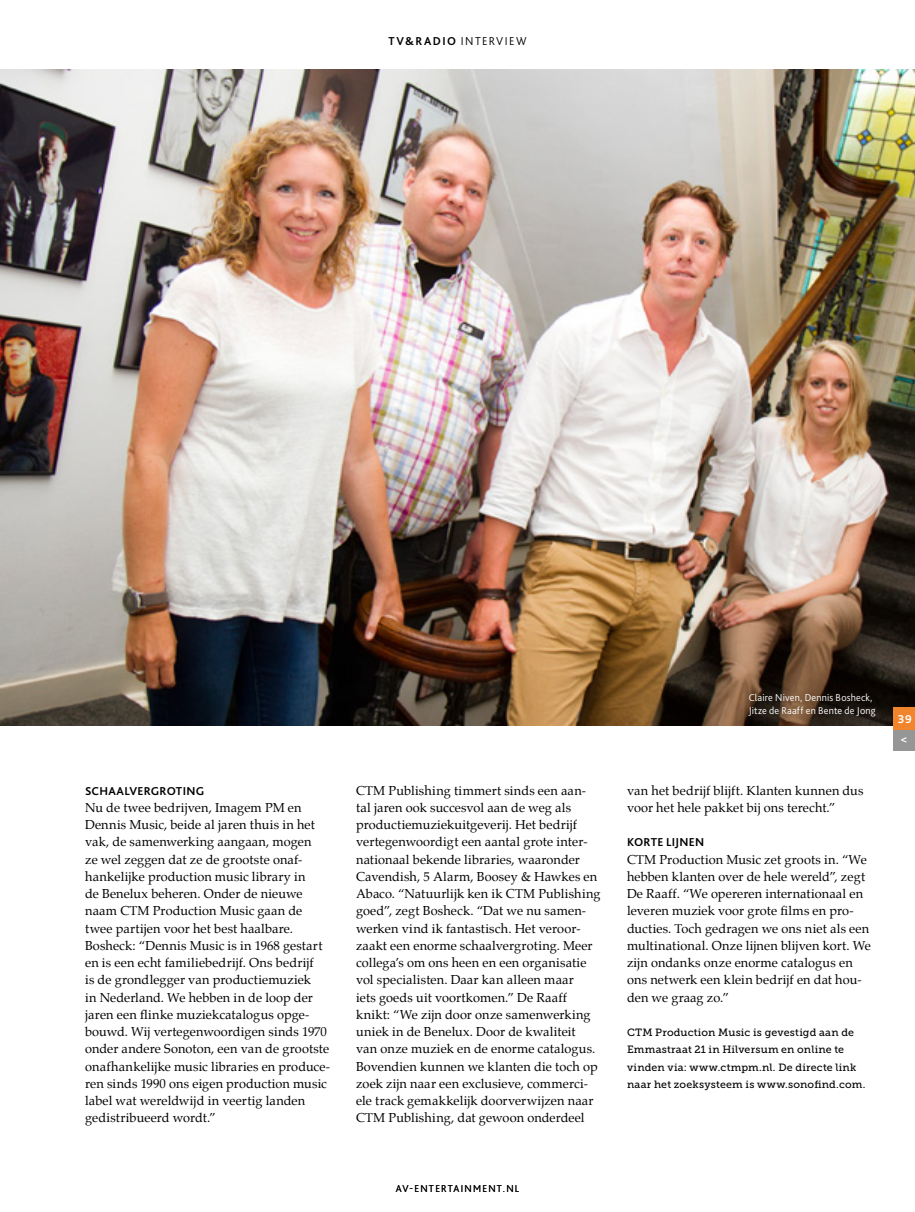
<style>
.page{position:relative;width:915px;height:1212px;background:#fff}
.page>*{position:absolute;margin:0;border:0;box-sizing:border-box;transform-origin:0 0}
.t1{font:12.75px/17.2px "Palatino";letter-spacing:.005em;color:#000}
.t2{font:700 12px "Bliss 2";letter-spacing:.025em;color:#000}
.t3{font:300 12px "Bliss 2";letter-spacing:.12em;color:#000}
.t4{font:700 12px/20.7px "Bliss 2";color:#fff}
.t5{font:10.5px/17.2px "Museo Slab 500";letter-spacing:.02em;color:#000}
.t6{font:300 10.5px/12.6px "Bliss 2";letter-spacing:.02em;color:#fff}
.t7{font:300 10.5px "Bliss 2";letter-spacing:.125em;color:#000}
.s1{font-weight:700}
</style>
<div class="page">
<img style="left:0;top:70px;width:914px;height:655px">
<div style="left:893px;top:728px;width:21px;height:22px;background:#979696"></div>
<div style="left:893px;top:707px;width:21px;height:22px;background:#f1852d"></div>
<p class="t3" style="left:388px;top:33px;width:139px"><span class="s1">TV&amp;RADIO</span> INTERVIEW</p>
<p class="t2" style="left:85px;top:783px;width:121px">SCHAALVERGROTING</p>
<p class="t1" style="left:85px;top:799px;width:246px">Nu de twee bedrijven, Imagem PM en Dennis Music, beide al jaren thuis in het vak, de samenwerking aangaan, mogen<br>ze wel zeggen dat ze de grootste onaf&shy;hankelijke production music library in<br>de Benelux beheren. Onder de nieuwe naam CTM Production Music gaan de twee partijen voor het best haalbare.<br>Bosheck: “Dennis Music is in 1968 gestart en is een echt familiebedrijf. Ons bedrijf<br>is de grondlegger van productiemuziek<br>in Nederland. We hebben in de loop der jaren een flinke muziekcatalogus opge&shy;bouwd. Wij vertegenwoordigen sinds 1970 onder andere Sonoton, een van de grootste onafhankelijke music libraries en produce&shy;ren sinds 1990 ons eigen production music label wat wereldwijd in veertig landen gedistribueerd wordt.”</p>
<p class="t6" style="left:748px;top:691px;width:128px">Claire Niven, Dennis Bosheck,<br>Jitze de Raaff en Bente de Jong</p>
<p class="t1" style="left:356px;top:781px;width:246px">CTM Publishing timmert sinds een aan&shy;tal jaren ook succesvol aan de weg als productiemuziekuitgeverij. Het bedrijf vertegenwoordigt een aantal grote inter&shy;nationaal bekende libraries, waaronder Cavendish, 5 Alarm, Boosey &amp; Hawkes en Abaco. “Natuurlijk ken ik CTM Publishing goed”, zegt Bosheck. “Dat we nu samen&shy;werken vind ik fantastisch. Het veroor&shy;zaakt een enorme schaalvergroting. Meer collega’s om ons heen en een organisatie vol specialisten. Daar kan alleen maar<br>iets goeds uit voortkomen.” De Raaff knikt: “We zijn door onze samenwerking uniek in de Benelux. Door de kwaliteit<br>van onze muziek en de enorme catalogus.<br>Bovendien kunnen we klanten die toch op zoek zijn naar een exclusieve, commerci&shy;ële track gemakkelijk doorverwijzen naar CTM Publishing, dat gewoon onderdeel</p>
<p class="t1" style="left:626px;top:781px;width:238px">van het bedrijf blijft. Klanten kunnen dus voor het hele pakket bij ons terecht.”</p>
<p class="t2" style="left:626px;top:835px;width:79px">KORTE LIJNEN</p>
<p class="t1" style="left:626px;top:850px;width:245px">CTM Production Music zet groots in. “We hebben klanten over de hele wereld”, zegt De Raaff. “We opereren internationaal en leveren muziek voor grote films en pro&shy;ducties. Toch gedragen we ons niet als een multinational. Onze lijnen blijven kort. We zijn ondanks onze enorme catalogus en ons netwerk een klein bedrijf en dat hou&shy;den we graag zo.”</p>
<p class="t5" style="left:626px;top:1024px;width:240px">CTM Production Music is gevestigd aan de Emmastraat 21 in Hilversum en online te vinden via: www.ctmpm.nl. De directe link naar het zoeksysteem is www.sonofind.com.</p>
<p class="t4" style="left:897px;top:708px;width:16px">39 &lt;</p>
<p class="t7" style="left:395px;top:1182px;width:125px">AV-ENTERTAINMENT.NL</p>
</div>
